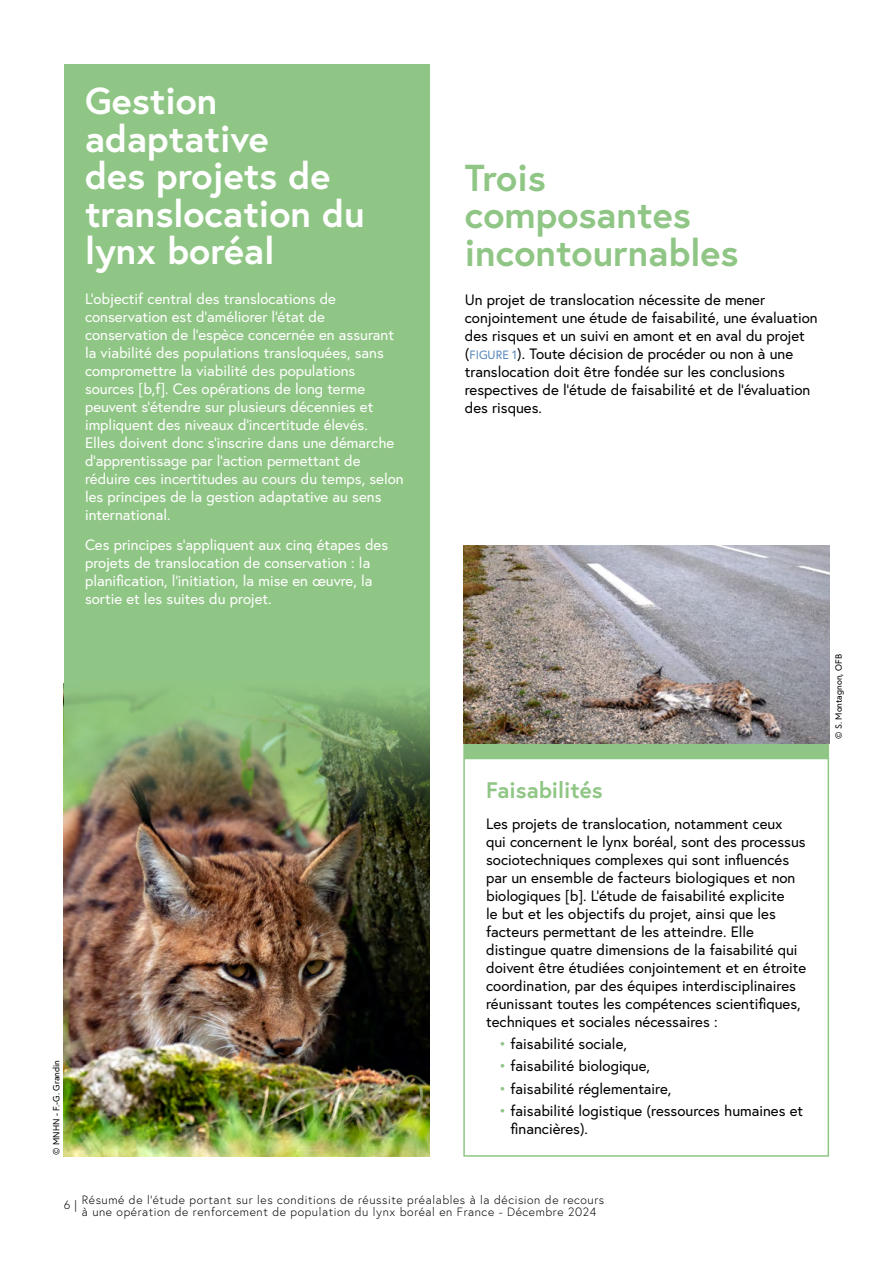
<style>
.page{position:relative;width:893px;height:1263px;background:#fff}
.page>*{position:absolute;margin:0;border:0;box-sizing:border-box;transform-origin:0 0}
.t1{font:700 37.5px/37.5px "Europa";color:#fff}
.t2{font:700 37.5px/37.5px "Europa";color:#90c685}
.t3{font:700 22.5px "Europa";color:#90c685}
.t4{font:15px/18px "Europa";color:#000}
.t5{font:15px/18px "Europa";color:#fff}
.t6{font:300 12px/12px "Europa";letter-spacing:.05em;color:#000}
.t7{font:9px "Europa";color:#000}
.s1{font-size:12px;color:#5687ba}
.s2{color:#90c685}
</style>
<div class="page">
<div style="left:64px;top:64px;width:365px;height:619px;background:#90c685"></div>
<div style="left:463px;top:758px;width:366px;height:399px;border:2px solid #90c685"></div>
<img style="left:64px;top:823px;width:365px;height:333px">
<img style="left:64px;top:683px;width:365px;height:140px">
<div style="left:463px;top:743px;width:366px;height:15px;background:#90c685"></div>
<img style="left:463px;top:545px;width:366px;height:198px">
<h1 class="t1" style="left:85px;top:81px;width:281px">Gestion adaptative<br>des projets de translocation du lynx boréal</h1>
<p class="t5" style="left:85px;top:289px;width:320px">L’objectif central des translocations de conservation est d’améliorer l’état de conservation de l’espèce concernée en assurant la viabilité des populations transloquées, sans compromettre la viabilité des populations sources [b,f]. Ces opérations de long terme peuvent s’étendre sur plusieurs décennies et impliquent des niveaux d’incertitude élevés.<br>Elles doivent donc s’inscrire dans une démarche d’apprentissage par l’action permettant de réduire ces incertitudes au cours du temps, selon les principes de la gestion adaptative au sens international.</p>
<p class="t5" style="left:85px;top:536px;width:305px">Ces principes s’appliquent aux cinq étapes des projets de translocation de conservation : la planification, l’initiation, la mise en œuvre, la sortie et les suites du projet.</p>
<h1 class="t2" style="left:465px;top:158px;width:275px">Trois composantes incontournables</h1>
<p class="t4" style="left:465px;top:291px;width:354px">Un projet de translocation nécessite de mener conjointement une étude de faisabilité, une évaluation des risques et un suivi en amont et en aval du projet (<span class="s1">FIGURE 1</span>). Toute décision de procéder ou non à une translocation doit être fondée sur les conclusions respectives de l’étude de faisabilité et de l’évaluation des risques.</p>
<p class="t7" style="left:51px;top:1155px;width:96px;rotate:-90deg">© MNHN - F.-G. Grandin</p>
<h2 class="t3" style="left:486px;top:775px;width:118px">Faisabilités</h2>
<p class="t4" style="left:486px;top:814px;width:322px">Les projets de translocation, notamment ceux<br>qui concernent le lynx boréal, sont des processus sociotechniques complexes qui sont influencés par un ensemble de facteurs biologiques et non biologiques [b]. L’étude de faisabilité explicite<br>le but et les objectifs du projet, ainsi que les facteurs permettant de les atteindre. Elle distingue quatre dimensions de la faisabilité qui doivent être étudiées conjointement et en étroite coordination, par des équipes interdisciplinaires réunissant toutes les compétences scientifiques, techniques et sociales nécessaires :</p>
<p class="t4" style="left:499px;top:1034px;width:130px"><span class="s2">•</span> faisabilité sociale,</p>
<p class="t4" style="left:499px;top:1057px;width:153px"><span class="s2">•</span> faisabilité biologique,</p>
<p class="t4" style="left:499px;top:1079px;width:174px"><span class="s2">•</span> faisabilité réglementaire,</p>
<p class="t4" style="left:511px;top:1101px;width:294px;text-indent:-12px"><span class="s2">•</span> faisabilité logistique (ressources humaines et financières).</p>
<p class="t6" style="left:82px;top:1194px;width:524px;text-indent:-18px">6 | Résumé de l’étude portant sur les conditions de réussite préalables à la décision de recours à une opération de renforcement de population du lynx boréal en France - Décembre 2024</p>
<p class="t7" style="left:833px;top:739px;width:86px;rotate:-90deg">© S. Montagnon, OFB</p>
</div>
